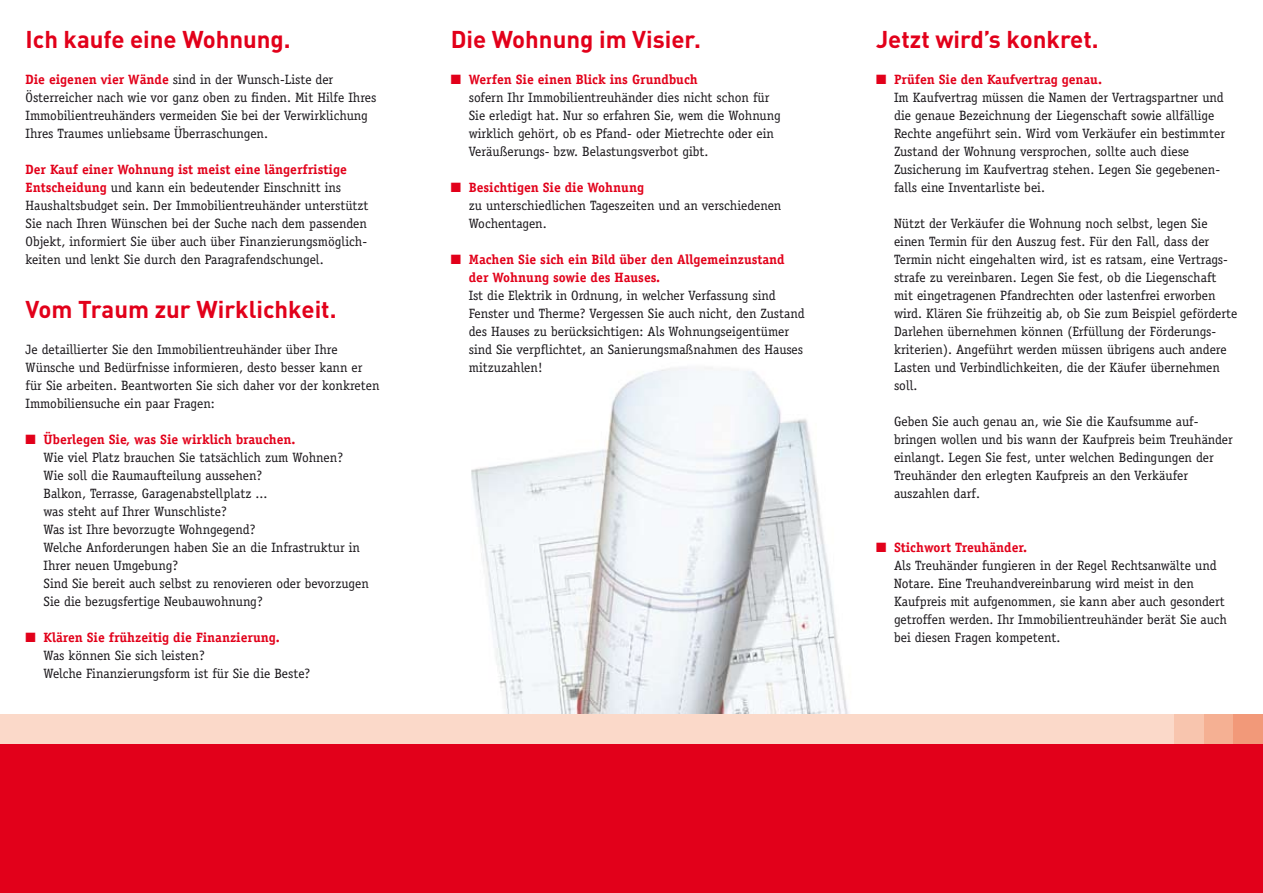
<style>
.page{position:relative;width:1263px;height:893px;background:#fff}
.page>*{position:absolute;margin:0;border:0;box-sizing:border-box;transform-origin:0 0}
.t1{font:700 24px "DIN Pro";color:#e2001a}
.t2{font:13.5px/18px "Officina Serif";color:#1a171b}
.t3{font:700 13.5px/18px "Officina Serif";color:#e2001a}
.s1{font-weight:700;color:#e2001a}
.s2{color:#e2001a}
</style>
<div class="page">
<img style="left:471px;top:368px;width:377px;height:346px">
<div style="left:0;top:744px;width:1263px;height:149px;background:#e2001a"></div>
<div style="left:0;top:714px;width:1263px;height:30px;background:#fbd9c9"></div>
<div style="left:1233px;top:714px;width:30px;height:30px;background:#f29979"></div>
<div style="left:1203px;top:714px;width:30px;height:30px;background:#f5b093"></div>
<div style="left:1174px;top:714px;width:29px;height:30px;background:#f8c5ae"></div>
<h1 class="t1" style="left:26px;top:23px;width:267px">Ich kaufe eine Wohnung.</h1>
<p class="t2" style="left:26px;top:71px;width:352px"><span class="s1">Die eigenen vier Wände</span> sind in der Wunsch-Liste der Österreicher nach wie vor ganz oben zu finden. Mit Hilfe Ihres Immobilientreuhänders vermeiden Sie bei der Verwirklichung Ihres Traumes unliebsame Überraschungen.</p>
<p class="t2" style="left:26px;top:161px;width:345px"><span class="s1">Der Kauf einer Wohnung ist meist eine längerfristige Entscheidung</span> und kann ein bedeutender Einschnitt ins Haushaltsbudget sein. Der Immobilientreuhänder unterstützt Sie nach Ihren Wünschen bei der Suche nach dem passenden Objekt, informiert Sie über auch über Finanzierungsmöglich&shy;keiten und lenkt Sie durch den Paragrafendschungel.</p>
<h1 class="t1" style="left:26px;top:293px;width:313px">Vom Traum zur Wirklichkeit.</h1>
<p class="t2" style="left:26px;top:341px;width:356px">Je detaillierter Sie den Immobilientreuhänder über Ihre Wünsche und Bedürfnisse informieren, desto besser kann er für Sie arbeiten. Beantworten Sie sich daher vor der konkreten Immobiliensuche ein paar Fragen:</p>
<p class="t2" style="left:44px;top:431px;width:327px;text-indent:-18px"><span class="s2">■</span> <span class="s1">Überlegen Sie, was Sie wirklich brauchen.<br></span>Wie viel Platz brauchen Sie tatsächlich zum Wohnen?<br>Wie soll die Raumaufteilung aussehen?<br>Balkon, Terrasse, Garagenabstellplatz ...<br>was steht auf Ihrer Wunschliste?<br>Was ist Ihre bevorzugte Wohngegend?<br>Welche Anforderungen haben Sie an die Infrastruktur in Ihrer neuen Umgebung?<br>Sind Sie bereit auch selbst zu renovieren oder bevorzugen Sie die bezugsfertige Neubauwohnung?</p>
<p class="t2" style="left:44px;top:629px;width:268px;text-indent:-18px"><span class="s2">■</span> <span class="s1">Klären Sie frühzeitig die Finanzierung.<br></span>Was können Sie sich leisten?<br>Welche Finanzierungsform ist für Sie die Beste?</p>
<h1 class="t1" style="left:451px;top:23px;width:252px">Die Wohnung im Visier.</h1>
<p class="t2" style="left:469px;top:71px;width:314px;text-indent:-18px"><span class="s2">■</span> <span class="s1">Werfen Sie einen Blick ins Grundbuch<br></span>sofern Ihr Immobilientreuhänder dies nicht schon für Sie erledigt hat. Nur so erfahren Sie, wem die Wohnung wirklich gehört, ob es Pfand- oder Mietrechte oder ein Veräußerungs- bzw. Belastungsverbot gibt.</p>
<p class="t2" style="left:469px;top:179px;width:314px;text-indent:-18px"><span class="s2">■</span> <span class="s1">Besichtigen Sie die Wohnung<br></span>zu unterschiedlichen Tageszeiten und an verschiedenen<br>Wochentagen.</p>
<p class="t3" style="left:469px;top:250px;width:317px;text-indent:-18px">■ Machen Sie sich ein Bild über den Allgemeinzustand der Wohnung sowie des Hauses.</p>
<p class="t2" style="left:469px;top:287px;width:337px">Ist die Elektrik in Ordnung, in welcher Verfassung sind Fenster und Therme? Vergessen Sie auch nicht, den Zustand des Hauses zu berücksichtigen: Als Wohnungseigentümer sind Sie verpflichtet, an Sanierungsmaßnahmen des Hauses mitzuzahlen!</p>
<h1 class="t1" style="left:876px;top:23px;width:224px">Jetzt wird’s konkret.</h1>
<p class="t2" style="left:894px;top:71px;width:333px;text-indent:-18px"><span class="s2">■</span> <span class="s1">Prüfen Sie den Kaufvertrag genau.<br></span>Im Kaufvertrag müssen die Namen der Vertragspartner und die genaue Bezeichnung der Liegenschaft sowie allfällige Rechte angeführt sein. Wird vom Verkäufer ein bestimmter Zustand der Wohnung versprochen, sollte auch diese Zusicherung im Kaufvertrag stehen. Legen Sie gegebenen&shy;falls eine Inventarliste bei.</p>
<p class="t2" style="left:894px;top:215px;width:345px">Nützt der Verkäufer die Wohnung noch selbst, legen Sie einen Termin für den Auszug fest. Für den Fall, dass der Termin nicht eingehalten wird, ist es ratsam, eine Vertrags&shy;strafe zu vereinbaren. Legen Sie fest, ob die Liegenschaft mit eingetragenen Pfandrechten oder lastenfrei erworben wird. Klären Sie frühzeitig ab, ob Sie zum Beispiel geförderte Darlehen übernehmen können (Erfüllung der Förderungs&shy;kriterien). Angeführt werden müssen übrigens auch andere Lasten und Verbindlichkeiten, die der Käufer übernehmen soll.</p>
<p class="t2" style="left:894px;top:412px;width:340px">Geben Sie auch genau an, wie Sie die Kaufsumme auf&shy;bringen wollen und bis wann der Kaufpreis beim Treuhänder einlangt. Legen Sie fest, unter welchen Bedingungen der Treuhänder den erlegten Kaufpreis an den Verkäufer auszahlen darf.</p>
<p class="t2" style="left:894px;top:538px;width:335px;text-indent:-18px"><span class="s2">■</span> <span class="s1">Stichwort Treuhänder.<br></span>Als Treuhänder fungieren in der Regel Rechtsanwälte und Notare. Eine Treuhandvereinbarung wird meist in den Kaufpreis mit aufgenommen, sie kann aber auch gesondert getroffen werden. Ihr Immobilientreuhänder berät Sie auch bei diesen Fragen kompetent.</p>
</div>
